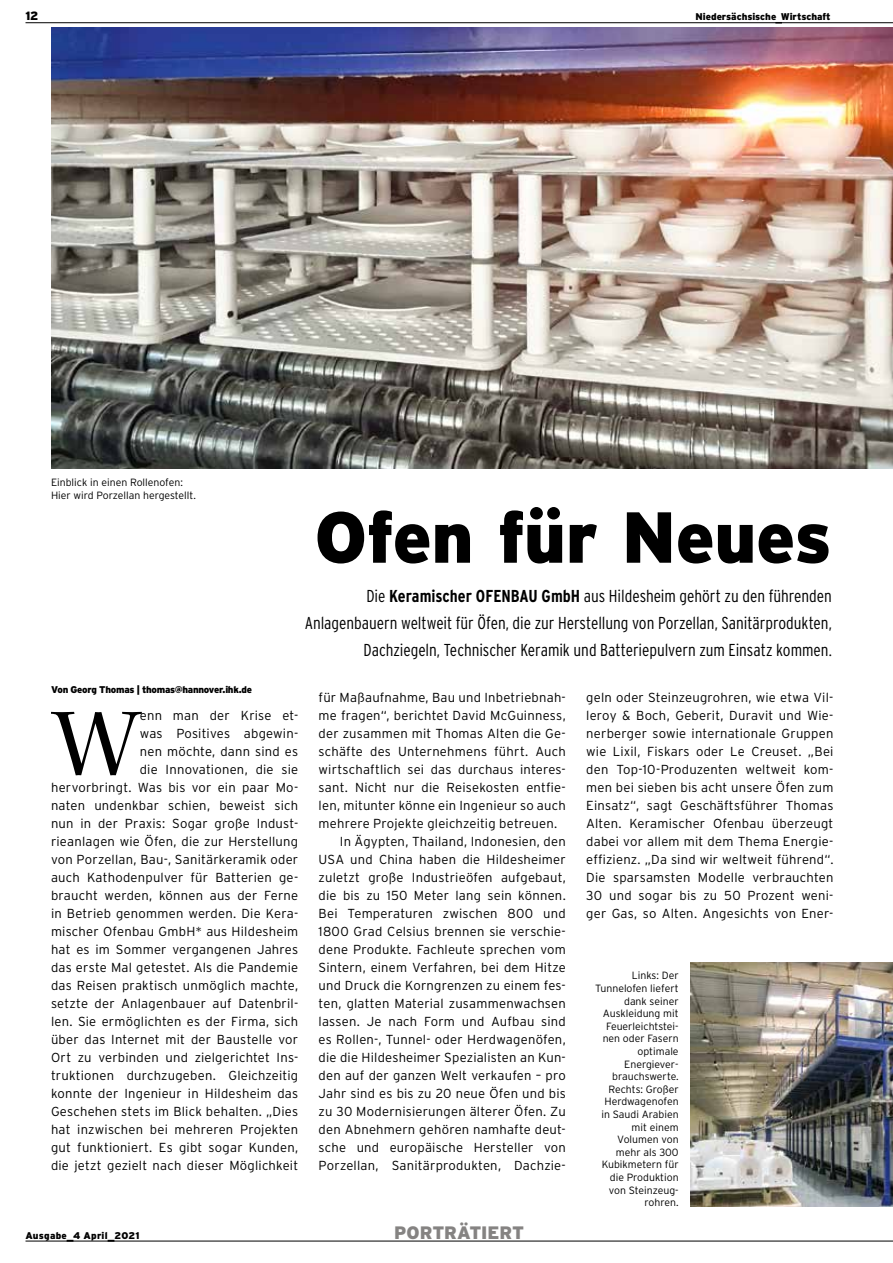
<style>
.page{position:relative;width:893px;height:1263px;background:#fff}
.page>*{position:absolute;margin:0;border:0;box-sizing:border-box;transform-origin:0 0}
.t1{font:97.5px "Kepler Std Subh";color:#000}
.t2{font:900 72px "Interstate";letter-spacing:-.01em;color:#000}
.t3{font:900 18px "Interstate";color:#858382}
.t4{font:300 condensed 17.25px/27px "Interstate";letter-spacing:-.005em;color:#000;text-align:right}
.t5{font:300 13.05px/18px "Interstate";letter-spacing:.015em;color:#000;text-align:right}
.t6{font:900 12px "Interstate";color:#000}
.t7{font:300 10.5px/12.6px "Interstate";color:#000}
.t8{font:900 9.75px "Interstate";letter-spacing:-.01em;color:#000}
.t9{font:900 9.75px "Interstate";letter-spacing:.02em;color:#000}
.s1{font-weight:700}
.s2{font-size:13.5px}
</style>
<div class="page">
<img style="left:51px;top:27px;width:842px;height:441px">
<img style="left:691px;top:962px;width:202px;height:244px">
<hr style="left:26px;top:1241px;width:867px;height:1px;background:#000">
<hr style="left:26px;top:22px;width:867px;height:1px;background:#000">
<p class="t6" style="left:26px;top:9px;width:15px">12</p>
<p class="t8" style="left:695px;top:11px;width:137px">Niedersächsische Wirtschaft</p>
<p class="t7" style="left:51px;top:476px;width:146px">Einblick in einen Rollenofen:<br>Hier wird Porzellan hergestellt.</p>
<h2 class="t2" style="left:314px;top:494px;width:519px">Ofen für Neues</h2>
<h3 class="t4" style="left:305px;top:583px;width:529px">Die <span class="s1">Keramischer OFENBAU GmbH</span> aus Hildesheim gehört zu den führenden<br>Anlagenbauern weltweit für Öfen, die zur Herstellung von Porzellan, Sanitärprodukten,<br>Dachziegeln, Technischer Keramik und Batteriepulvern zum Einsatz kommen.</h3>
<p class="t8" style="left:51px;top:684px;width:203px">Von Georg Thomas | thomas@hannover.ihk.de</p>
<h1 class="t1" style="left:52px;top:689px;width:89px">W</h1>
<p class="t5" style="left:51px;top:706px;width:249px">enn man der Krise et-<br>was Positives abgewin-<br>nen möchte, dann sind es<br>die Innovationen, die sie<br>hervorbringt. Was bis vor ein paar Mo&shy;naten undenkbar schien, beweist sich nun in der Praxis: Sogar große Indust&shy;rieanlagen wie Öfen, die zur Herstellung von Porzellan, Bau-, Sanitärkeramik oder auch Kathodenpulver für Batterien ge&shy;braucht werden, können aus der Ferne in Betrieb genommen werden. Die Kera&shy;mischer Ofenbau GmbH* aus Hildesheim hat es im Sommer vergangenen Jahres das erste Mal getestet. Als die Pandemie das Reisen praktisch unmöglich machte, setzte der Anlagenbauer auf Datenbril&shy;len. Sie ermöglichten es der Firma, sich über das Internet mit der Baustelle vor Ort zu verbinden und zielgerichtet Ins&shy;truktionen durchzugeben. Gleichzeitig konnte der Ingenieur in Hildesheim das Geschehen stets im Blick behalten. „Dies hat inzwischen bei mehreren Projekten gut funktioniert. Es gibt sogar Kunden, die jetzt gezielt nach dieser Möglichkeit</p>
<p class="t5" style="left:319px;top:688px;width:249px">für Maßaufnahme, Bau und Inbetriebnah-</p>
<p class="t5" style="left:319px;top:706px;width:249px">me fragen“, berichtet David McGuinness,</p>
<p class="t5" style="left:319px;top:724px;width:249px">der zusammen mit Thomas Alten die Ge-</p>
<p class="t5" style="left:319px;top:742px;width:249px">schäfte des Unternehmens führt. Auch</p>
<p class="t5" style="left:319px;top:760px;width:249px">wirtschaftlich sei das durchaus interes-</p>
<p class="t5" style="left:319px;top:778px;width:249px">sant. Nicht nur die Reisekosten entfie-</p>
<p class="t5" style="left:319px;top:796px;width:249px">len, mitunter könne ein Ingenieur so auch</p>
<p class="t5" style="left:319px;top:814px;width:240px">mehrere Projekte gleichzeitig betreuen.</p>
<p class="t5" style="left:340px;top:832px;width:227px">In Ägypten, Thailand, Indonesien, den</p>
<p class="t5" style="left:319px;top:850px;width:249px">USA und China haben die Hildesheimer</p>
<p class="t5" style="left:319px;top:868px;width:249px">zuletzt große Industrieöfen aufgebaut,</p>
<p class="t5" style="left:319px;top:886px;width:249px">die bis zu 150 Meter lang sein können.</p>
<p class="t5" style="left:319px;top:904px;width:249px">Bei Temperaturen zwischen 800 und</p>
<p class="t5" style="left:319px;top:922px;width:249px">1800 Grad Celsius brennen sie verschie-</p>
<p class="t5" style="left:319px;top:940px;width:249px">dene Produkte. Fachleute sprechen vom</p>
<p class="t5" style="left:319px;top:958px;width:249px">Sintern, einem Verfahren, bei dem Hitze</p>
<p class="t5" style="left:319px;top:976px;width:249px">und Druck die Korngrenzen zu einem fes-</p>
<p class="t5" style="left:319px;top:994px;width:249px">ten, glatten Material zusammenwachsen</p>
<p class="t5" style="left:319px;top:1012px;width:249px">lassen. Je nach Form und Aufbau sind</p>
<p class="t5" style="left:319px;top:1030px;width:249px">es Rollen-, Tunnel- oder Herdwagenöfen,</p>
<p class="t5" style="left:319px;top:1048px;width:249px">die die Hildesheimer Spezialisten an Kun-</p>
<p class="t5" style="left:319px;top:1066px;width:249px">den auf der ganzen Welt verkaufen – pro</p>
<p class="t5" style="left:319px;top:1084px;width:249px">Jahr sind es bis zu 20 neue Öfen und bis</p>
<p class="t5" style="left:319px;top:1102px;width:249px">zu 30 Modernisierungen älterer Öfen. Zu</p>
<p class="t5" style="left:319px;top:1120px;width:249px">den Abnehmern gehören namhafte deut-</p>
<p class="t5" style="left:319px;top:1138px;width:249px">sche und europäische Hersteller von</p>
<p class="t5" style="left:319px;top:1156px;width:249px">Porzellan, Sanitärprodukten, Dachzie-</p>
<p class="t5" style="left:586px;top:688px;width:249px;text-align:justify">geln oder Steinzeugrohren, wie etwa Vil&shy;leroy &amp; Boch, Geberit, Duravit und Wie&shy;nerberger sowie internationale Gruppen wie Lixil, Fiskars oder Le Creuset. „Bei den Top-10-Produzenten weltweit kom&shy;men bei sieben bis acht unsere Öfen zum Einsatz“, sagt Geschäftsführer Thomas Alten. Keramischer Ofenbau überzeugt dabei vor allem mit dem Thema Energie&shy;effizienz. „Da sind wir weltweit führend“.<br>Die sparsamsten Modelle verbrauchten 30 und sogar bis zu 50 Prozent weni&shy;ger Gas, so Alten. Angesichts von Ener-</p>
<p class="t7" style="left:595px;top:969px;width:85px;text-align:right">Links: Der<br>Tunnelofen liefert dank seiner<br>Auskleidung mit<br>Feuerleichtstei&shy;nen oder Fasern optimale<br>Energiever&shy;brauchswerte.<br>Rechts: Großer<br>Herdwagenofen in Saudi Arabien mit einem<br>Volumen von mehr als 300<br>Kubikmetern für die Produktion von Steinzeug&shy;rohren.</p>
<p class="t9" style="left:26px;top:1230px;width:115px">Ausgabe<span class="s2">_</span>4 April<span class="s2">_</span>2021</p>
<h3 class="t3" style="left:394px;top:1221px;width:127px">Porträtiert</h3>
</div>
